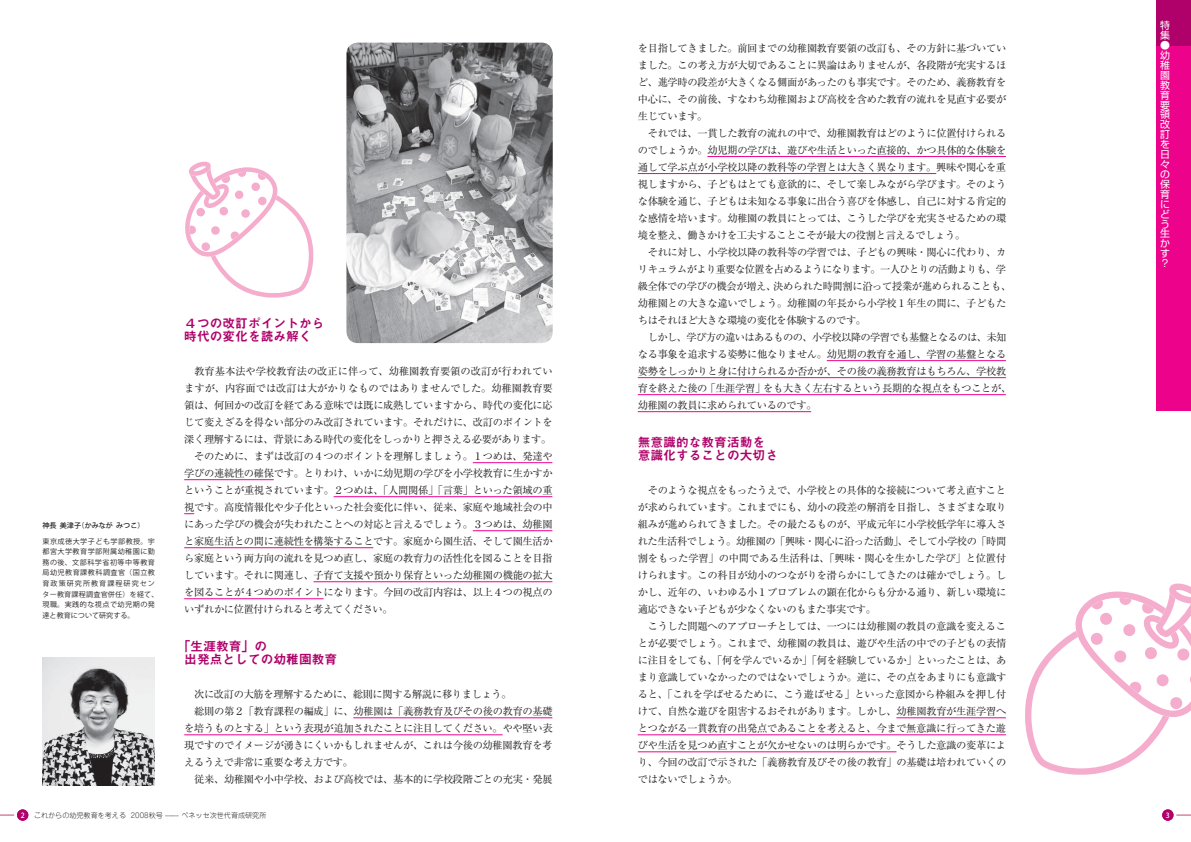
<style>
.page{position:relative;width:1191px;height:842px;background:#fff}
.page>*{position:absolute;margin:0;border:0;box-sizing:border-box;transform-origin:0 0}
.t1{font:12.8px/12.8px "Midashi Go Pro MB31 90 pv RKSJ H";color:#b0016a}
.t2{font:12.8px/12.8px "Midashi Go Pro MB31 90 pv RKSJ H";color:#b0016a}
.t3{font:10.3px/17px "Ryumin Pro Regular 90 pv RKSJ H";letter-spacing:-.03em;color:#231f20}
.t4{font:10.3px/17px "Ryumin Pro Regular 90 pv RKSJ H";letter-spacing:-.03em;color:#231f20}
.t5{font:9.9px/9.9px "Shin Go Pro Regular 90 pv RKSJ V";color:#fff}
.t6{font:7.1px/10.6px "Koz Go Pro Regular 90 pv RKSJ H";letter-spacing:.065em;color:#231f20}
.t7{font:7.1px "Jun 101 Pro Light 90 pv RKSJ H";color:#231f20}
.t8{font:7.1px "Koz Go Pro Medium 90 pv RKSJ H";color:#231f20}
.t9{font:7.1px "Koz Go Std Medium 90 pv RKSJ H";color:#fff}
.t10{font:7.1px "Koz Go Std Medium 90 pv RKSJ H";color:#fff}
</style>
<div class="page">
<svg style="left:185px;top:162px;width:128px;height:136px"></svg>
<hr style="left:473px;top:462px;width:79px;height:1px;background:#ed028c">
<hr style="left:184px;top:479px;width:90px;height:1px;background:#ed028c">
<hr style="left:334px;top:496px;width:218px;height:1px;background:#ed028c">
<hr style="left:473px;top:530px;width:79px;height:1px;background:#ed028c">
<hr style="left:184px;top:547px;width:189px;height:1px;background:#ed028c">
<hr style="left:314px;top:581px;width:238px;height:1px;background:#ed028c">
<hr style="left:184px;top:598px;width:140px;height:1px;background:#ed028c">
<hr style="left:353px;top:717px;width:199px;height:1px;background:#ed028c">
<hr style="left:184px;top:734px;width:319px;height:1px;background:#ed028c">
<img style="left:43px;top:658px;width:112px;height:127px">
<div style="left:17px;top:809px;width:11px;height:12px;background:#b0016a;border-radius:50%"></div>
<svg style="left:0;top:815px;width:14px;height:1px"></svg>
<img style="left:346px;top:43px;width:207px;height:300px;border-radius:11px">
<hr style="left:707px;top:156px;width:299px;height:1px;background:#ed028c">
<hr style="left:638px;top:173px;width:298px;height:1px;background:#ed028c">
<hr style="left:827px;top:360px;width:179px;height:1px;background:#ed028c">
<hr style="left:638px;top:377px;width:368px;height:1px;background:#ed028c">
<hr style="left:638px;top:394px;width:368px;height:1px;background:#ed028c">
<hr style="left:638px;top:411px;width:173px;height:1px;background:#ed028c">
<hr style="left:896px;top:717px;width:110px;height:1px;background:#ed028c">
<hr style="left:638px;top:734px;width:368px;height:1px;background:#ed028c">
<hr style="left:638px;top:751px;width:258px;height:1px;background:#ed028c">
<div style="left:1162px;top:809px;width:12px;height:12px;background:#b0016a;border-radius:50%"></div>
<svg style="left:1176px;top:815px;width:15px;height:1px"></svg>
<svg style="left:1025px;top:584px;width:166px;height:191px"></svg>
<div style="left:1157px;top:43px;width:34px;height:368px;background:#ed028c"></div>
<div style="left:1157px;top:0;width:34px;height:45px;background:#b0016a"></div>
<p class="t8" style="left:43px;top:523px;width:104px">神長 美津子（かみなが みつこ）</p>
<p class="t6" style="left:43px;top:537px;width:117px">東京成徳大学子ども学部教授。宇都宮大学教育学部附属幼稚園に勤務の後、文部科学省初等中等教育局幼児教育課教科調査官（国立教育政策研究所教育課程研究センター教育課程調査官併任）を経て、現職。実践的な視点で幼児期の発達と教育について研究する。</p>
<p class="t1" style="left:184px;top:319px;width:142px">４つの改訂ポイントから時代の変化を読み解く</p>
<p class="t4" style="left:184px;top:364px;width:370px">　教育基本法や学校教育法の改正に伴って、幼稚園教育要領の改訂が行われていますが、内容面では改訂は大がかりなものではありませんでした。幼稚園教育要領は、何回かの改訂を経てある意味では既に成熟していますから、時代の変化に応じて変えざるを得ない部分のみ改訂されています。それだけに、改訂のポイントを深く理解するには、背景にある時代の変化をしっかりと押さえる必要があります。　そのために、まずは改訂の４つのポイントを理解しましょう。１つめは、発達や学びの連続性の確保です。とりわけ、いかに幼児期の学びを小学校教育に生かすかということが重視されています。２つめは、「人間関係」「言葉」といった領域の重視です。高度情報化や少子化といった社会変化に伴い、従来、家庭や地域社会の中にあった学びの機会が失われたことへの対応と言えるでしょう。３つめは、幼稚園と家庭生活との間に連続性を構築することです。家庭から園生活、そして園生活から家庭という両方向の流れを見つめ直し、家庭の教育力の活性化を図ることを目指しています。それに関連し、子育て支援や預かり保育といった幼稚園の機能の拡大を図ることが４つめのポイントになります。今回の改訂内容は、以上４つの視点のいずれかに位置付けられると考えてください。</p>
<p class="t1" style="left:184px;top:642px;width:155px;text-indent:-6px">「生涯教育」の<br>出発点としての幼稚園教育</p>
<p class="t4" style="left:184px;top:687px;width:370px">　次に改訂の大筋を理解するために、総則に関する解説に移りましょう。<br>　総則の第２「教育課程の編成」に、幼稚園は「義務教育及びその後の教育の基礎を培うものとする」という表現が追加されたことに注目してください。やや堅い表現ですのでイメージが湧きにくいかもしれませんが、これは今後の幼稚園教育を考えるうえで非常に重要な考え方です。<br>　従来、幼稚園や小中学校、および高校では、基本的に学校段階ごとの充実・発展</p>
<p class="t9" style="left:21px;top:812px;width:5px">2</p>
<p class="t7" style="left:34px;top:812px;width:234px">これからの幼児教育を考える 2008秋号 ̶̶ ベネッセ次世代育成研究所</p>
<p class="t3" style="left:638px;top:41px;width:375px">を目指してきました。前回までの幼稚園教育要領の改訂も、その方針に基づいていました。この考え方が大切であることに異論はありませんが、各段階が充実するほど、進学時の段差が大きくなる側面があったのも事実です。そのため、義務教育を中心に、その前後、すなわち幼稚園および高校を含めた教育の流れを見直す必要が生じています。<br>　それでは、一貫した教育の流れの中で、幼稚園教育はどのように位置付けられるのでしょうか。幼児期の学びは、遊びや生活といった直接的、かつ具体的な体験を通して学ぶ点が小学校以降の教科等の学習とは大きく異なります。興味や関心を重視しますから、子どもはとても意欲的に、そして楽しみながら学びます。そのような体験を通じ、子どもは未知なる事象に出合う喜びを体感し、自己に対する肯定的な感情を培います。幼稚園の教員にとっては、こうした学びを充実させるための環境を整え、働きかけを工夫することこそが最大の役割と言えるでしょう。<br>　それに対し、小学校以降の教科等の学習では、子どもの興味・関心に代わり、カリキュラムがより重要な位置を占めるようになります。一人ひとりの活動よりも、学級全体での学びの機会が増え、決められた時間割に沿って授業が進められることも、幼稚園との大きな違いでしょう。幼稚園の年長から小学校１年生の間に、子どもたちはそれほど大きな環境の変化を体験するのです。<br>　しかし、学び方の違いはあるものの、小学校以降の学習でも基盤となるのは、未知なる事象を追求する姿勢に他なりません。幼児期の教育を通し、学習の基盤となる姿勢をしっかりと身に付けられるか否かが、その後の義務教育はもちろん、学校教育を終えた後の「生涯学習」をも大きく左右するという長期的な視点をもつことが、幼稚園の教員に求められているのです。</p>
<p class="t2" style="left:638px;top:438px;width:142px">無意識的な教育活動を意識化することの大切さ</p>
<p class="t3" style="left:638px;top:483px;width:370px">　そのような視点をもったうえで、小学校との具体的な接続について考え直すことが求められています。これまでにも、幼小の段差の解消を目指し、さまざまな取り組みが進められてきました。その最たるものが、平成元年に小学校低学年に導入された生活科でしょう。幼稚園の「興味・関心に沿った活動」、そして小学校の「時間割をもった学習」の中間である生活科は、「興味・関心を生かした学び」と位置付けられます。この科目が幼小のつながりを滑らかにしてきたのは確かでしょう。しかし、近年の、いわゆる小１プロブレムの顕在化からも分かる通り、新しい環境に適応できない子どもが少なくないのもまた事実です。<br>　こうした問題へのアプローチとしては、一つには幼稚園の教員の意識を変えることが必要でしょう。これまで、幼稚園の教員は、遊びや生活の中での子どもの表情に注目をしても、「何を学んでいるか」「何を経験しているか」といったことは、あまり意識していなかったのではないでしょうか。逆に、その点をあまりにも意識すると、「これを学ばせるために、こう遊ばせる」といった意図から枠組みを押し付けて、自然な遊びを阻害するおそれがあります。しかし、幼稚園教育が生涯学習へとつながる一貫教育の出発点であることを考えると、今まで無意識に行ってきた遊びや生活を見つめ直すことが欠かせないのは明らかです。そうした意識の変革により、今回の改訂で示された「義務教育及びその後の教育」の基礎は培われていくのではないでしょうか。</p>
<p class="t5" style="left:1160px;top:22px;width:11px">特集●幼稚園教育要領改訂を日々の保育にどう生かす？</p>
<p class="t10" style="left:1166px;top:812px;width:5px">3</p>
</div>
